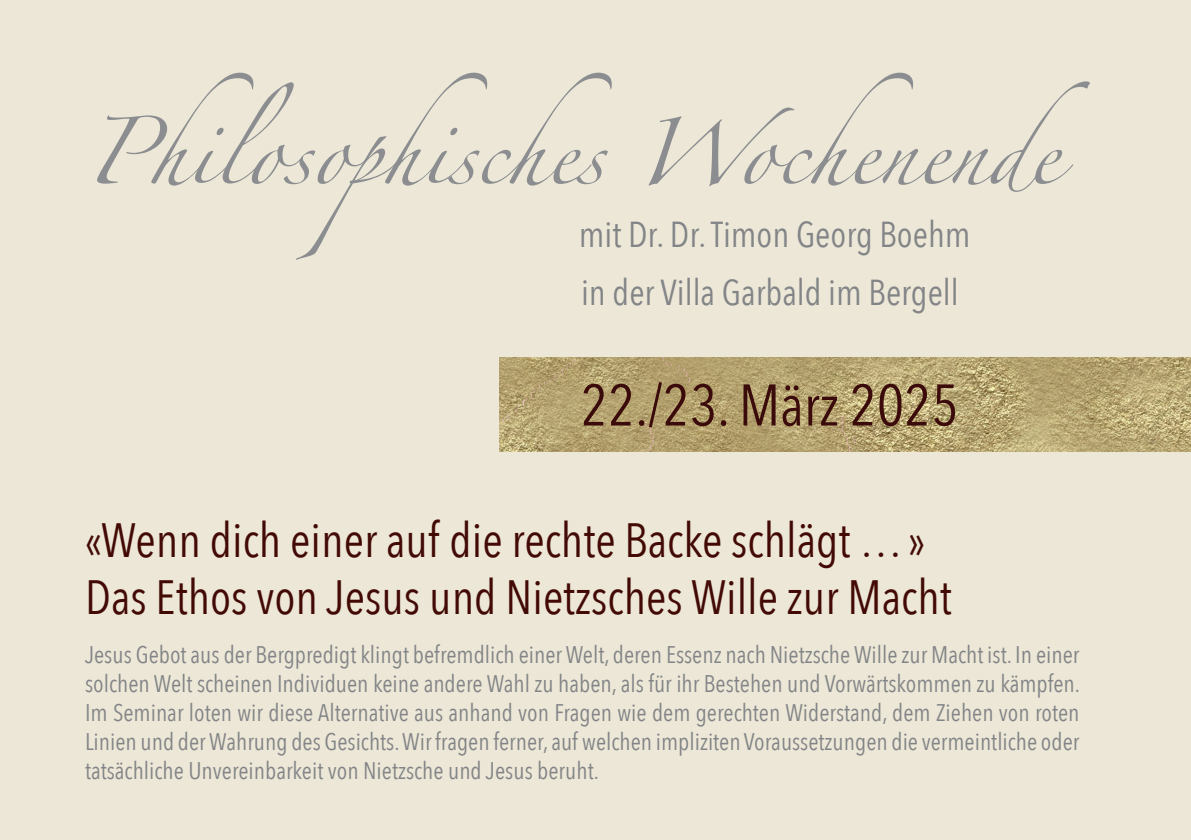
<style>
.page{position:relative;width:1191px;height:840px;background:#fff}
.page>*{position:absolute;margin:0;border:0;box-sizing:border-box;transform-origin:0 0}
.t1{font:60px "Zapfino";color:#8b8d90}
.t2{font:58px "Avenir Next Condensed";color:#3a0b0a}
.t3{font:48px "Avenir Next Condensed";color:#430a05}
.t4{font:36px "Avenir Next Condensed";color:#828487}
.t5{font:24px/28.8px "Avenir Next Condensed";color:#828487;text-align:justify}
</style>
<div class="page">
<div style="left:0;top:0;width:1191px;height:839px;background:#ece7d6"></div>
<img style="left:499px;top:357px;width:692px;height:94px">
<p class="t1" style="left:85px;top:127px;width:1006px">Philosophisches Wochenende</p>
<p class="t4" style="left:579px;top:204px;width:393px">mit Dr. Dr. Timon Georg Boehm</p>
<p class="t4" style="left:581px;top:262px;width:379px">in der Villa Garbald im Bergell</p>
<p class="t2" style="left:581px;top:355px;width:379px">22./23. März 2025</p>
<p class="t3" style="left:85px;top:498px;width:841px">«Wenn dich einer auf die rechte Backe schlägt … »</p>
<p class="t3" style="left:85px;top:556px;width:868px">Das Ethos von Jesus und Nietzsches Wille zur Macht</p>
<p class="t5" style="left:85px;top:639px;width:996px">Jesus Gebot aus der Bergpredigt klingt befremdlich einer Welt, deren Essenz nach Nietzsche Wille zur Macht ist. In einer solchen Welt scheinen Individuen keine andere Wahl zu haben, als für ihr Bestehen und Vorwärtskommen zu kämpfen.<br>Im Seminar loten wir diese Alternative aus anhand von Fragen wie dem gerechten Widerstand, dem Ziehen von roten Linien und der Wahrung des Gesichts. Wir fragen ferner, auf welchen impliziten Voraussetzungen die vermeintliche oder tatsächliche Unvereinbarkeit von Nietzsche und Jesus beruht.</p>
</div>
